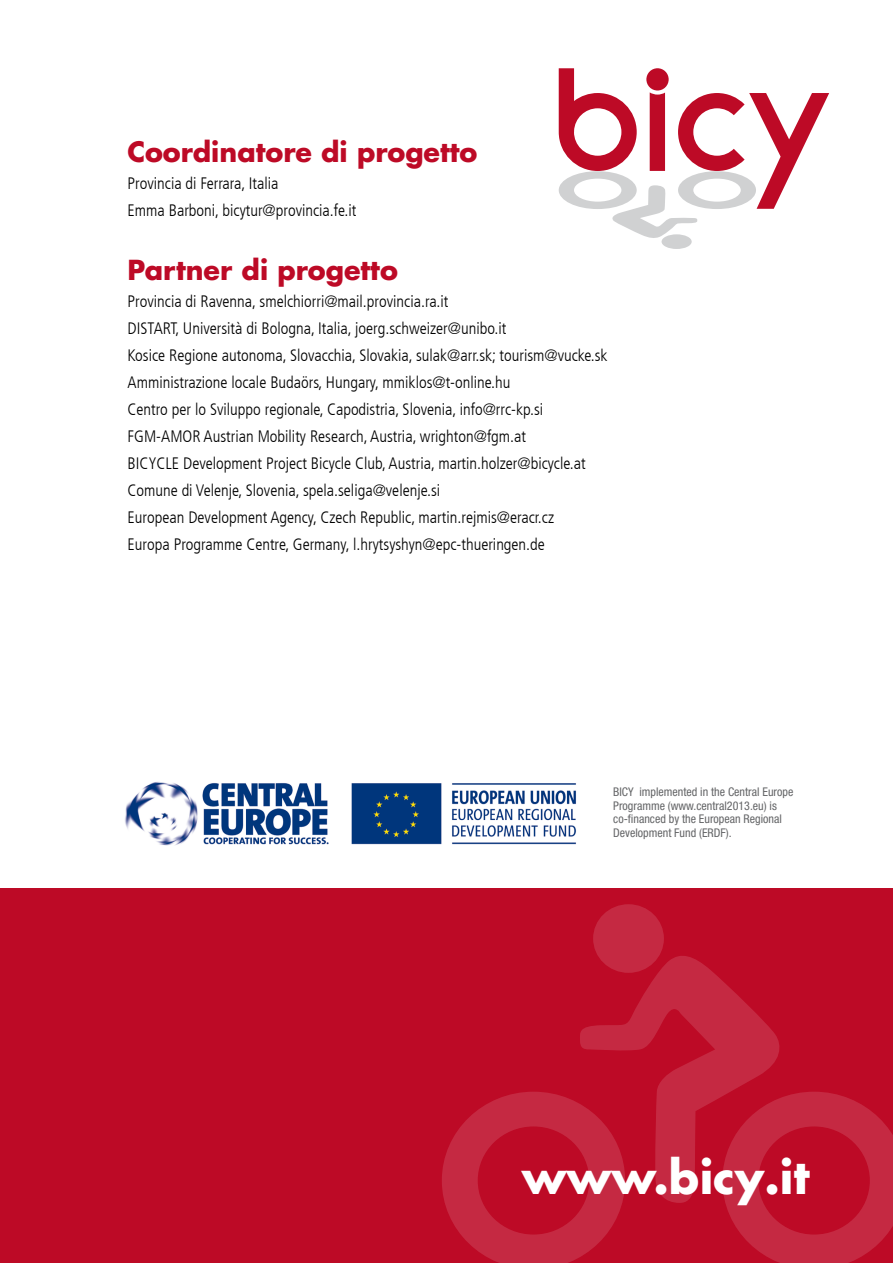
<style>
.page{position:relative;width:893px;height:1263px;background:#fff}
.page>*{position:absolute;margin:0;border:0;box-sizing:border-box;transform-origin:0 0}
.t1{font:700 45px "Futura Com";color:#fff}
.t2{font:700 27px "Futura Com";color:#bd0a26}
.t3{font:300 condensed 16.5px/27px "Frutiger LT Com";color:#000}
.t4{font:condensed 12px/13.5px "Helvetica Neue LT Pro";color:#646567}
</style>
<div class="page">
<div style="left:662px;top:234px;width:30px;height:15px;background:#d0d1d2;border-radius:50%"></div>
<svg style="left:559px;top:68px;width:270px;height:171px"></svg>
<div style="left:0;top:889px;width:893px;height:374px;background:#bd0a26"></div>
<svg style="left:725px;top:1092px;width:168px;height:171px"></svg>
<svg style="left:442px;top:1092px;width:180px;height:171px"></svg>
<div style="left:593px;top:904px;width:71px;height:69px;background:#c52942;border-radius:50%"></div>
<svg style="left:578px;top:956px;width:204px;height:247px"></svg>
<img style="left:125px;top:782px;width:451px;height:64px">
<h2 class="t2" style="left:128px;top:131px;width:351px">Coordinatore di progetto</h2>
<p class="t3" style="left:128px;top:170px;width:230px">Provincia di Ferrara, Italia<br>Emma Barboni, bicytur@provincia.fe.it</p>
<h2 class="t2" style="left:128px;top:249px;width:272px">Partner di progetto</h2>
<p class="t3" style="left:128px;top:288px;width:481px">Provincia di Ravenna, smelchiorri@mail.provincia.ra.it<br>DISTART, Università di Bologna, Italia, joerg.schweizer@unibo.it<br>Kosice Regione autonoma, Slovacchia, Slovakia, sulak@arr.sk; tourism@vucke.sk Amministrazione locale Budaörs, Hungary, mmiklos@t-online.hu<br>Centro per lo Sviluppo regionale, Capodistria, Slovenia, info@rrc-kp.si FGM-AMOR Austrian Mobility Research, Austria, wrighton@fgm.at<br>BICYCLE Development Project Bicycle Club, Austria, martin.holzer@bicycle.at Comune di Velenje, Slovenia, spela.seliga@velenje.si<br>European Development Agency, Czech Republic, martin.rejmis@eracr.cz<br>Europa Programme Centre, Germany, l.hrytsyshyn@epc-thueringen.de</p>
<p class="t4" style="left:613px;top:785px;width:182px">BICY implemented in the Central Europe Programme (www.central2013.eu) is co-financed by the European Regional Development Fund (ERDF).</p>
<h1 class="t1" style="left:522px;top:1142px;width:289px">www.bicy.it</h1>
</div>
